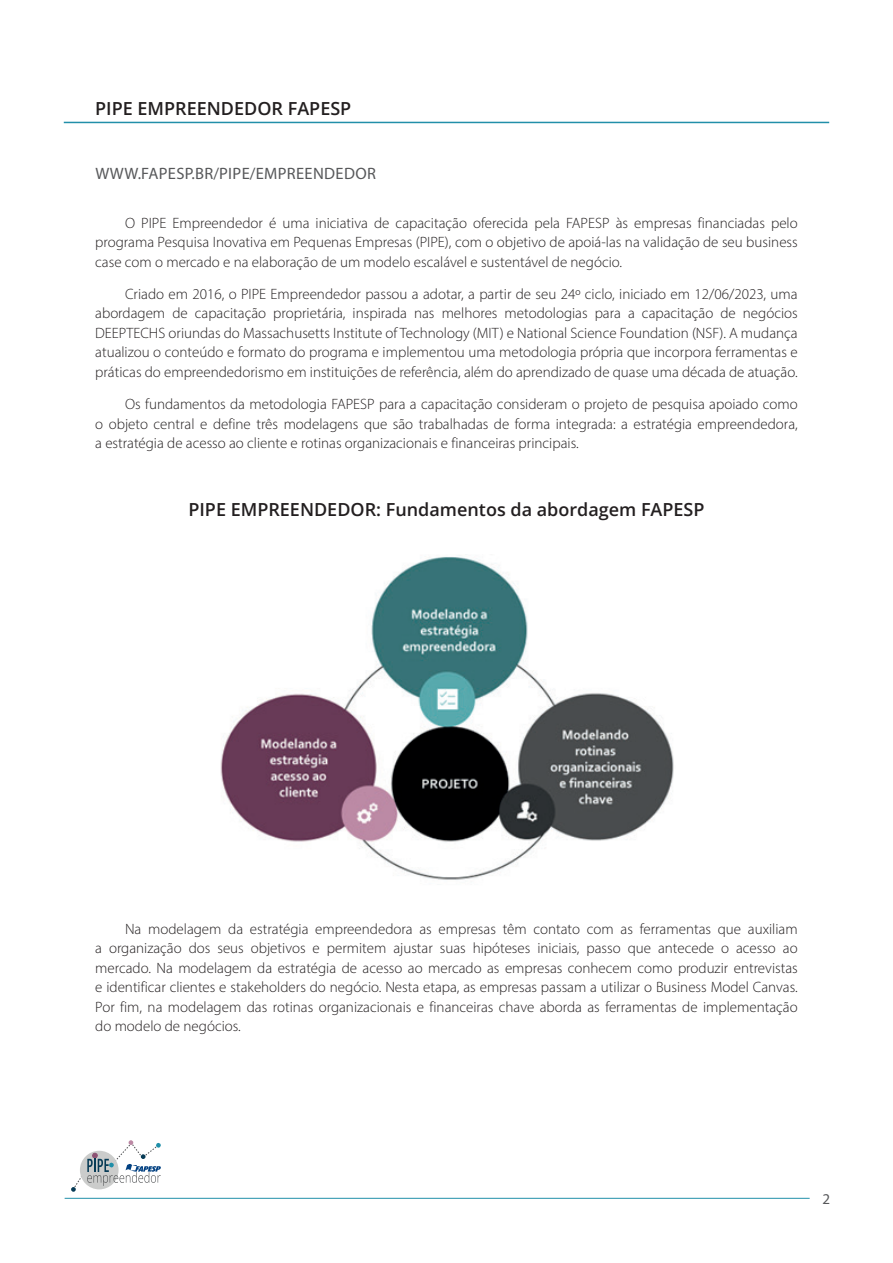
<style>
.page{position:relative;width:893px;height:1263px;background:#fff}
.page>*{position:absolute;margin:0;border:0;box-sizing:border-box;transform-origin:0 0}
.t1{font:18px "Open Sans";color:#231f20}
.t2{font:16.5px "Myriad Pro";letter-spacing:.02em;color:#57585a}
.t3{font:300 15px/19.5px "Myriad Pro";color:#231f20;text-align:justify}
.t4{font:15px "Myriad Variable Concept";color:#57585a}
</style>
<div class="page">
<hr style="left:65px;top:1198px;width:745px;height:1px;background:#218fa9">
<svg style="left:71px;top:1140px;width:90px;height:52px"></svg>
<hr style="left:64px;top:122px;width:765px;height:1px;background:#218fa9">
<img style="left:220px;top:556px;width:454px;height:324px">
<p class="t1" style="left:95px;top:96px;width:258px">PIPE EMPREENDEDOR FAPESP</p>
<p class="t2" style="left:95px;top:163px;width:282px">WWW.FAPESP.BR/PIPE/EMPREENDEDOR</p>
<p class="t3" style="left:95px;top:213px;width:704px;text-indent:30px">O PIPE Empreendedor é uma iniciativa de capacitação oferecida pela FAPESP às empresas financiadas pelo programa Pesquisa Inovativa em Pequenas Empresas (PIPE), com o objetivo de apoiá-las na validação de seu business case com o mercado e na elaboração de um modelo escalável e sustentável de negócio.</p>
<p class="t3" style="left:95px;top:284px;width:704px;text-indent:30px">Criado em 2016, o PIPE Empreendedor passou a adotar, a partir de seu 24º ciclo, iniciado em 12/06/2023, uma abordagem de capacitação proprietária, inspirada nas melhores metodologias para a capacitação de negócios DEEPTECHS oriundas do Massachusetts Institute of Technology (MIT) e National Science Foundation (NSF). A mudança atualizou o conteúdo e formato do programa e implementou uma metodologia própria que incorpora ferramentas e práticas do empreendedorismo em instituições de referência, além do aprendizado de quase uma década de atuação.</p>
<p class="t3" style="left:95px;top:394px;width:704px;text-indent:30px">Os fundamentos da metodologia FAPESP para a capacitação consideram o projeto de pesquisa apoiado como o objeto central e define três modelagens que são trabalhadas de forma integrada: a estratégia empreendedora, a estratégia de acesso ao cliente e rotinas organizacionais e financeiras principais.</p>
<p class="t1" style="left:188px;top:497px;width:518px">PIPE EMPREENDEDOR: Fundamentos da abordagem FAPESP</p>
<p class="t3" style="left:95px;top:919px;width:704px;text-indent:30px">Na modelagem da estratégia empreendedora as empresas têm contato com as ferramentas que auxiliam a organização dos seus objetivos e permitem ajustar suas hipóteses iniciais, passo que antecede o acesso ao mercado. Na modelagem da estratégia de acesso ao mercado as empresas conhecem como produzir entrevistas e identificar clientes e stakeholders do negócio. Nesta etapa, as empresas passam a utilizar o Business Model Canvas.<br>Por fim, na modelagem das rotinas organizacionais e financeiras chave aborda as ferramentas de implementação do modelo de negócios.</p>
<p class="t4" style="left:822px;top:1190px;width:9px">2</p>
</div>
